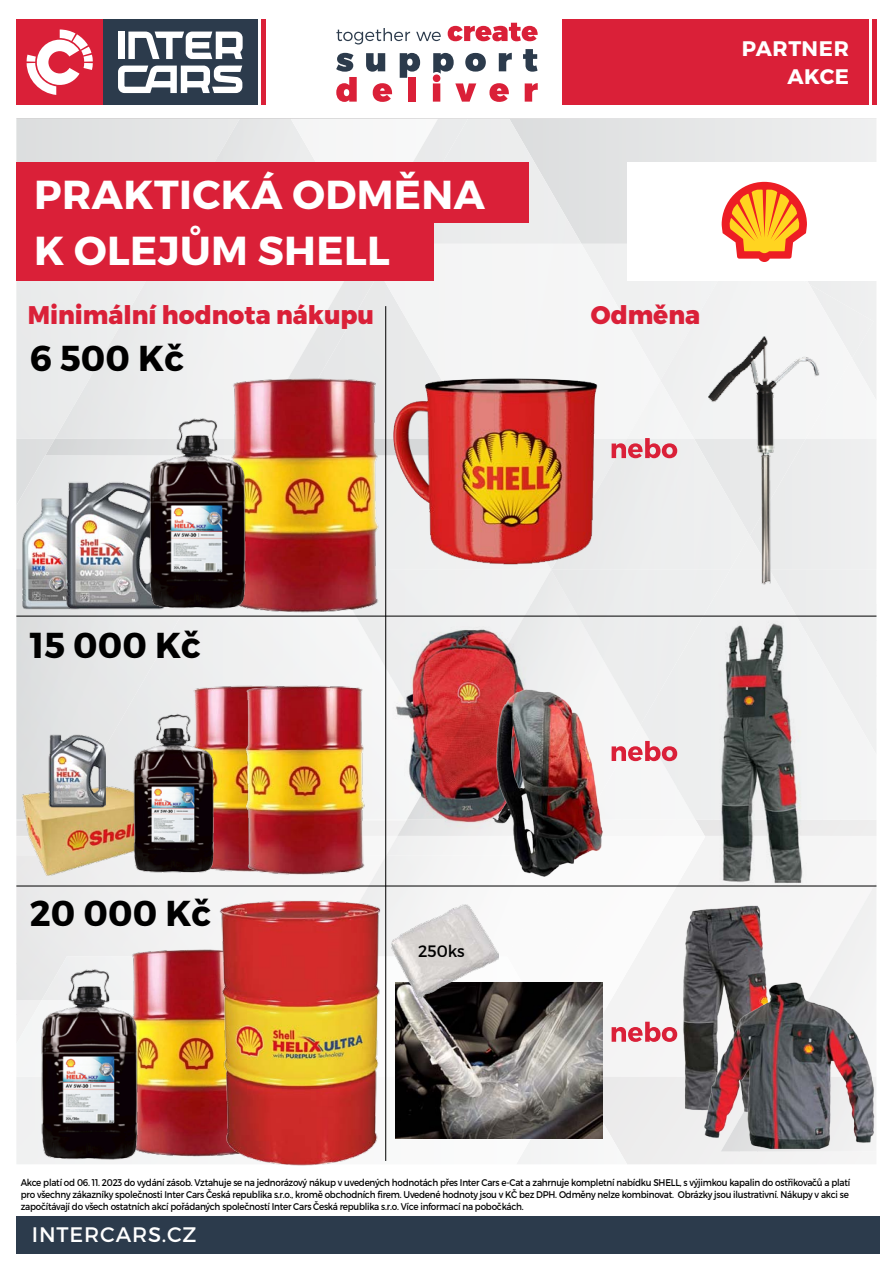
<style>
.page{position:relative;width:893px;height:1263px;background:#fff}
.page>*{position:absolute;margin:0;border:0;box-sizing:border-box;transform-origin:0 0}
.t1{font:700 40.5px/55.5px "Montserrat";letter-spacing:.01em;color:#fff}
.t2{font:700 36px "Montserrat";color:#000}
.t3{font:800 25.5px "Montserrat";color:#da2038}
.t4{font:21px "Montserrat";letter-spacing:.04em;color:#fff}
.t5{font:700 21px/27.6px "Montserrat";letter-spacing:.025em;color:#fff;text-align:right}
.t6{font:16.5px "Montserrat";color:#000}
.t7{font:9.75px/11.7px "Montserrat";letter-spacing:-.025em;color:#000;scale:.9 1}
</style>
<div class="page">
<div style="left:16px;top:119px;width:201px;height:355px;background:#e1e2e3"></div>
<svg style="left:581px;top:119px;width:295px;height:450px"></svg>
<img style="left:696px;top:820px;width:9px;height:16px">
<img style="left:16px;top:1077px;width:500px;height:87px">
<div style="left:829px;top:284px;width:45px;height:252px;background:#eeefef"></div>
<div style="left:217px;top:119px;width:74px;height:44px;background:#e7e8e8"></div>
<img style="left:199px;top:156px;width:19px;height:7px">
<img style="left:37px;top:438px;width:101px;height:18px">
<img style="left:27px;top:468px;width:7px;height:6px">
<div style="left:34px;top:456px;width:104px;height:41px;background:#e6e8e8"></div>
<img style="left:16px;top:474px;width:19px;height:95px">
<img style="left:604px;top:244px;width:24px;height:35px">
<img style="left:604px;top:279px;width:56px;height:35px">
<img style="left:623px;top:314px;width:37px;height:33px">
<img style="left:852px;top:358px;width:9px;height:80px">
<img style="left:860px;top:373px;width:16px;height:65px">
<div style="left:660px;top:281px;width:192px;height:157px;background:#f1f2f3"></div>
<div style="left:16px;top:281px;width:111px;height:157px;background:#eaebeb"></div>
<div style="left:146px;top:281px;width:107px;height:104px;background:#eff0f1"></div>
<div style="left:127px;top:281px;width:19px;height:157px;background:#eaebeb"></div>
<div style="left:109px;top:312px;width:19px;height:126px;background:#e8e9ea"></div>
<div style="left:91px;top:343px;width:19px;height:95px;background:#e7e8e8"></div>
<img style="left:73px;top:375px;width:19px;height:63px">
<img style="left:146px;top:385px;width:42px;height:26px">
<img style="left:55px;top:406px;width:19px;height:32px">
<img style="left:253px;top:281px;width:126px;height:98px">
<img style="left:609px;top:979px;width:18px;height:89px">
<svg style="left:516px;top:1068px;width:111px;height:96px"></svg>
<img style="left:667px;top:871px;width:18px;height:31px">
<img style="left:603px;top:979px;width:20px;height:36px">
<div style="left:854px;top:888px;width:19px;height:84px;background:#f1f1f1"></div>
<img style="left:534px;top:982px;width:18px;height:1px">
<img style="left:552px;top:982px;width:19px;height:1px">
<img style="left:571px;top:982px;width:18px;height:1px">
<img style="left:16px;top:963px;width:15px;height:37px">
<img style="left:589px;top:979px;width:19px;height:21px">
<img style="left:42px;top:956px;width:490px;height:27px">
<div style="left:328px;top:855px;width:217px;height:44px;background:#f5f5f5"></div>
<img style="left:349px;top:606px;width:91px;height:35px">
<img style="left:370px;top:640px;width:18px;height:37px">
<img style="left:16px;top:569px;width:192px;height:207px">
<div style="left:644px;top:438px;width:65px;height:131px;background:#edeeef"></div>
<img style="left:468px;top:119px;width:113px;height:125px">
<img style="left:291px;top:119px;width:75px;height:44px">
<img style="left:366px;top:119px;width:102px;height:125px">
<div style="left:379px;top:244px;width:225px;height:71px;background:#f5f5f5"></div>
<img style="left:604px;top:282px;width:19px;height:57px">
<div style="left:404px;top:314px;width:200px;height:25px;background:#f5f5f5"></div>
<img style="left:623px;top:315px;width:19px;height:24px">
<img style="left:644px;top:347px;width:16px;height:33px">
<div style="left:644px;top:380px;width:50px;height:58px;background:#f4f4f5"></div>
<div style="left:811px;top:629px;width:12px;height:191px;background:#f2f3f3"></div>
<div style="left:822px;top:661px;width:19px;height:159px;background:#f3f4f4"></div>
<div style="left:840px;top:692px;width:19px;height:127px;background:#f3f4f4"></div>
<div style="left:858px;top:723px;width:18px;height:96px;background:#f4f4f5"></div>
<div style="left:551px;top:569px;width:179px;height:156px;background:#edeeee"></div>
<div style="left:16px;top:1216px;width:864px;height:38px;background:#2c3b4c"></div>
<div style="left:16px;top:163px;width:513px;height:60px;background:#da2038"></div>
<div style="left:16px;top:221px;width:418px;height:60px;background:#da2038"></div>
<div style="left:628px;top:163px;width:265px;height:118px;background:#fff"></div>
<div style="left:103px;top:20px;width:155px;height:85px;background:#2c3b4c"></div>
<div style="left:261px;top:20px;width:5px;height:85px;background:#da2038"></div>
<div style="left:118px;top:32px;width:6px;height:27px;background:#fff"></div>
<svg style="left:118px;top:66px;width:124px;height:27px"></svg>
<svg style="left:128px;top:32px;width:115px;height:27px"></svg>
<div style="left:17px;top:20px;width:86px;height:85px;background:#da2038"></div>
<svg style="left:27px;top:29px;width:66px;height:66px"></svg>
<svg style="left:336px;top:28px;width:74px;height:17px"></svg>
<svg style="left:416px;top:32px;width:25px;height:9px"></svg>
<svg style="left:448px;top:23px;width:90px;height:18px"></svg>
<svg style="left:366px;top:53px;width:19px;height:19px"></svg>
<svg style="left:400px;top:53px;width:20px;height:25px"></svg>
<svg style="left:523px;top:49px;width:15px;height:23px"></svg>
<svg style="left:336px;top:53px;width:21px;height:49px"></svg>
<svg style="left:373px;top:83px;width:19px;height:19px"></svg>
<div style="left:408px;top:77px;width:8px;height:25px;background:#da2038"></div>
<svg style="left:433px;top:53px;width:79px;height:49px"></svg>
<svg style="left:525px;top:83px;width:13px;height:19px"></svg>
<div style="left:563px;top:20px;width:306px;height:85px;background:#da2038"></div>
<hr style="left:872px;top:20px;width:4px;height:85px;background:#da2038">
<hr style="left:16px;top:616px;width:860px;height:1px;background:#000">
<hr style="left:16px;top:886px;width:860px;height:1px;background:#000">
<hr style="left:385px;top:306px;width:1px;height:855px;background:#000">
<svg style="left:644px;top:438px;width:33px;height:20px"></svg>
<svg style="left:628px;top:741px;width:49px;height:20px"></svg>
<svg style="left:612px;top:1022px;width:65px;height:20px"></svg>
<img style="left:709px;top:336px;width:120px;height:254px">
<svg style="left:721px;top:181px;width:86px;height:81px"></svg>
<img style="left:378px;top:339px;width:266px;height:267px">
<img style="left:388px;top:610px;width:165px;height:221px">
<img style="left:709px;top:615px;width:102px;height:281px">
<img style="left:677px;top:905px;width:104px;height:208px">
<img style="left:21px;top:497px;width:45px;height:113px">
<img style="left:66px;top:480px;width:72px;height:132px">
<img style="left:188px;top:379px;width:233px;height:233px">
<img style="left:16px;top:776px;width:157px;height:110px">
<img style="left:48px;top:733px;width:57px;height:76px">
<img style="left:159px;top:686px;width:51px;height:22px">
<img style="left:210px;top:686px;width:189px;height:188px">
<img style="left:93px;top:949px;width:74px;height:208px">
<img style="left:167px;top:899px;width:268px;height:267px">
<img style="left:138px;top:411px;width:115px;height:204px">
<img style="left:31px;top:961px;width:115px;height:203px">
<img style="left:125px;top:708px;width:95px;height:169px">
<img style="left:468px;top:677px;width:160px;height:212px">
<img style="left:699px;top:972px;width:177px;height:187px">
<img style="left:395px;top:983px;width:208px;height:155px">
<img style="left:380px;top:886px;width:119px;height:115px">
<h1 class="t1" style="left:34px;top:168px;width:452px">PRAKTICKÁ ODMĚNA<br>K OLEJŮM SHELL</h1>
<h3 class="t3" style="left:28px;top:299px;width:348px">Minimální hodnota nákupu</h3>
<h2 class="t2" style="left:30px;top:336px;width:155px">6 500 Kč</h2>
<h2 class="t2" style="left:30px;top:623px;width:172px">15 000 Kč</h2>
<h2 class="t2" style="left:30px;top:891px;width:183px">20 000 Kč</h2>
<h3 class="t6" style="left:418px;top:941px;width:48px">250ks</h3>
<h3 class="t5" style="left:742px;top:35px;width:109px">PARTNER<br>AKCE</h3>
<h3 class="t3" style="left:591px;top:299px;width:111px">Odměna</h3>
<p class="t7" style="left:21px;top:1177px;width:923px">Akce platí od 06. 11. 2023 do vydání zásob. Vztahuje se na jednorázový nákup v uvedených hodnotách přes I nter Cars e-Cat a zahrnuje kompletní nabídku SHELL, s výjimkou kapalin do ostřikovačů a platí pro všechny zákazníky společnosti I nter Cars Česká republika s.r.o., kromě obchodních firem. Uvedené hodnoty jsou v KČ bez DPH. Odměny nelze kombinovat. Obrázky jsou ilustrativní. N ákupy v akci se započítávají do všech ostatních akcí pořádaných společností I nter Cars Česká republika s.r.o. Více informací na pobočkách.</p>
<h3 class="t4" style="left:32px;top:1221px;width:166px">intercars.cz</h3>
</div>
